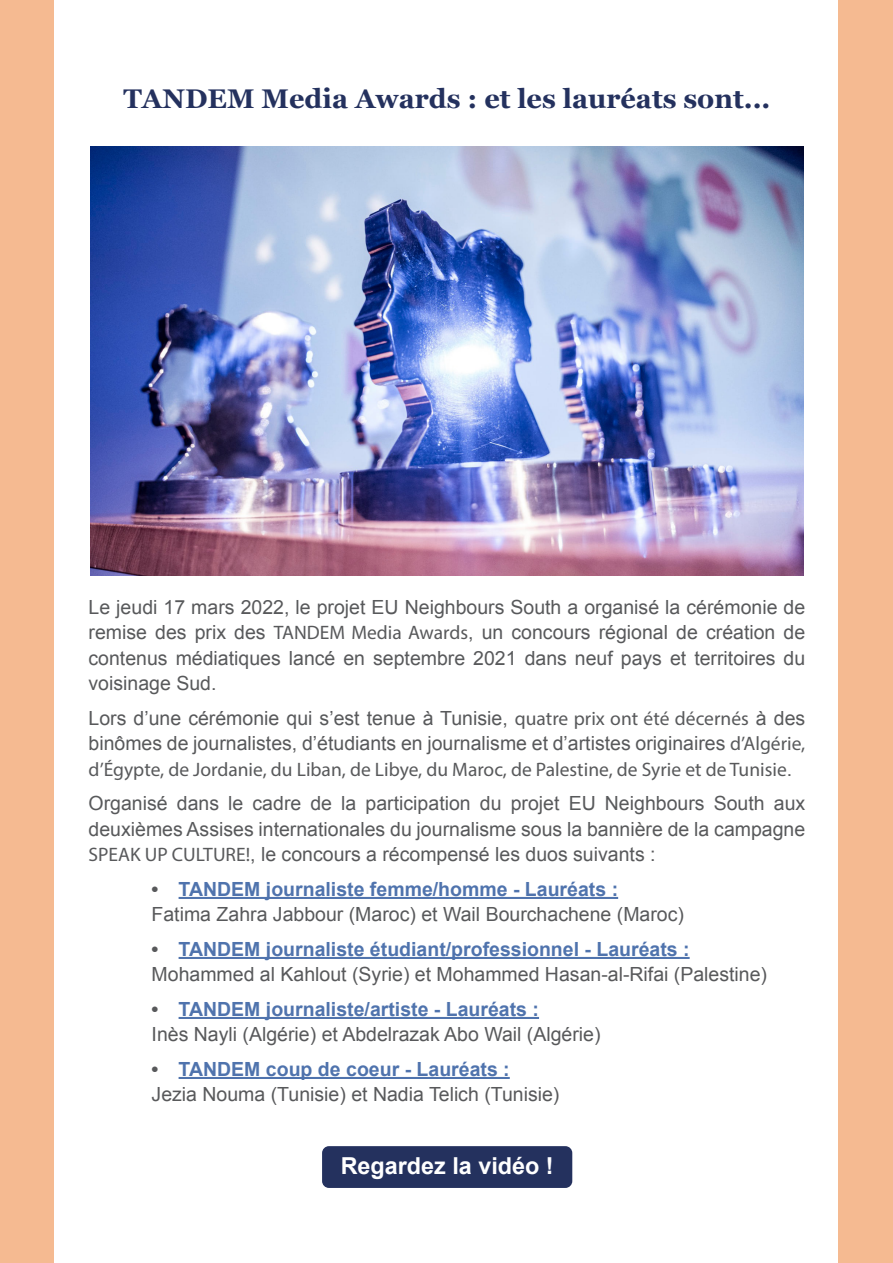
<style>
.page{position:relative;width:893px;height:1263px;background:#f5ba91}
.page>*{position:absolute;margin:0;border:0;box-sizing:border-box;transform-origin:0 0}
.t1{font:700 27px "Georgia";color:#24315e}
.t2{font:700 23.4px "Arial";color:#fff}
.t3{font:19.5px/25.5px "Arial";color:#58595b}
.t4{font:19.5px "Myriad Pro";color:#58595b}
.s1{font-family:"Myriad Pro"}
.s2{font-family:"Arial"}
.s3{font-weight:700}
.s4{font-weight:700;color:#4f73ad}
</style>
<div class="page">
<div style="left:55px;top:0;width:783px;height:1263px;background:#fff"></div>
<hr style="left:179px;top:897px;width:439px;height:2px;background:#4f73ad">
<hr style="left:179px;top:957px;width:511px;height:2px;background:#4f73ad">
<hr style="left:179px;top:1017px;width:360px;height:2px;background:#4f73ad">
<hr style="left:179px;top:1077px;width:331px;height:2px;background:#4f73ad">
<img style="left:91px;top:146px;width:712px;height:429px">
<div style="left:322px;top:1146px;width:250px;height:42px;background:#24315e;border-radius:7px"></div>
<h1 class="t1" style="left:123px;top:78px;width:648px">TANDEM Media Awards : et les lauréats sont...</h1>
<p class="t3" style="left:89px;top:594px;width:718px;text-align:justify">Le jeudi 17 mars 2022, le projet EU Neighbours South a organisé la cérémonie de remise des prix des <span class="s1">TANDEM Media Awards</span>, un concours régional de création de contenus médiatiques lancé en septembre 2021 dans neuf pays et territoires du voisinage Sud.</p>
<p class="t3" style="left:89px;top:705px;width:718px">Lors d’une cérémonie qui s’est tenue à Tunisie, <span class="s1">quatre prix ont été décernés</span> à des binômes de journalistes, d’étudiants en journalisme et d’artistes originaires <span class="s1">d’Algérie,</span></p>
<p class="t4" style="left:89px;top:757px;width:705px">d’Égypte, de Jordanie, du Liban, de Libye, du Maroc, de Palestine, de Syrie et de Tunisie<span class="s2">.</span></p>
<p class="t3" style="left:89px;top:791px;width:718px;text-align:justify">Organisé dans le cadre de la participation du projet EU Neighbours South aux deuxièmes Assises internationales du journalisme sous la bannière de la campagne <span class="s1">SPEAK UP CULTURE!</span>, le concours a récompensé les duos suivants :</p>
<p class="t3" style="left:152px;top:876px;width:534px"><span class="s3">•</span> <span class="s4">TANDEM journaliste femme/homme - Lauréats :<br></span>Fatima Zahra Jabbour (Maroc) et Wail Bourchachene (Maroc)</p>
<p class="t3" style="left:152px;top:936px;width:617px"><span class="s3">•</span> <span class="s4">TANDEM journaliste étudiant/professionnel - Lauréats :<br></span>Mohammed al Kahlout (Syrie) et Mohammed Hasan-al-Rifai (Palestine)</p>
<p class="t3" style="left:152px;top:996px;width:451px"><span class="s3">•</span> <span class="s4">TANDEM journaliste/artiste - Lauréats :<br></span>Inès Nayli (Algérie) et Abdelrazak Abo Wail (Algérie)</p>
<p class="t3" style="left:152px;top:1056px;width:409px"><span class="s3">•</span> <span class="s4">TANDEM coup de coeur - Lauréats :<br></span>Jezia Nouma (Tunisie) et Nadia Telich (Tunisie)</p>
<p class="t2" style="left:341px;top:1151px;width:215px">Regardez la vidéo !</p>
</div>
